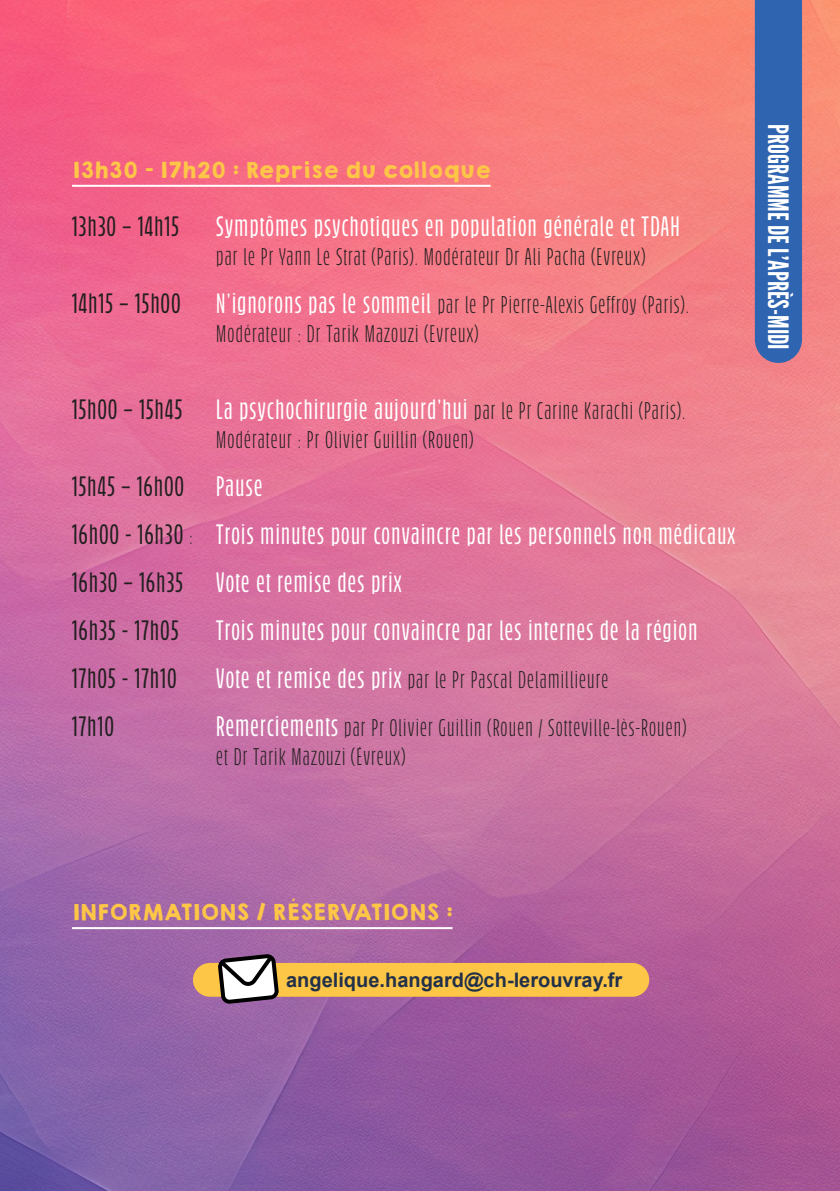
<style>
.page{position:relative;width:840px;height:1191px;background:#fff}
.page>*{position:absolute;margin:0;border:0;box-sizing:border-box;transform-origin:0 0}
.Corps_de_texte{font:600 28px "Bufalino";letter-spacing:.05em;color:#fff}
.Corps_de_texte-2{font:600 28px "Bufalino";letter-spacing:.05em;color:#231f20}
.Corps_de_texte-3{font:28px "League Gothic";color:#fff}
.Corps_de_texte-4{font:24px "Bufalino";letter-spacing:.05em;color:#231f20}
.Corps_de_texte-5{font:20px "KGHAPPY Solid";color:#fec647}
.t1{font:700 20px "Arial";color:#22314a}
.s1{font-weight:600;font-size:28px;color:#fff}
.s2{color:#231f20}
.s3{font-weight:400;font-size:24px;color:#231f20}
.s4{color:#fff}
</style>
<div class="page">
<img style="left:0;top:0;width:839px;height:1191px">
<hr style="left:72px;top:185px;width:418px;height:2px;background:#fff">
<div style="left:754px;top:0;width:47px;height:363px;background:#2f64b0"></div>
<div style="left:193px;top:963px;width:456px;height:33px;background:#fdc646;border-radius:17px"></div>
<svg style="left:217px;top:953px;width:62px;height:51px;background:#a2979b"></svg>
<hr style="left:72px;top:927px;width:380px;height:2px;background:#fff">
<p class="Corps_de_texte-5" style="left:72px;top:154px;width:420px">13h30 - 17h20 : Reprise du colloque</p>
<p class="Corps_de_texte-2" style="left:72px;top:215px;width:108px">13h30 – 14h15</p>
<p class="Corps_de_texte" style="left:216px;top:215px;width:464px">Symptômes psychotiques en population générale et TDAH</p>
<p class="Corps_de_texte-4" style="left:216px;top:247px;width:430px">par le Pr Yann Le Strat (Paris). Modérateur Dr Ali Pacha (Evreux)</p>
<p class="Corps_de_texte-2" style="left:72px;top:292px;width:110px">14h15 – 15h00</p>
<p class="Corps_de_texte-4" style="left:216px;top:295px;width:474px"><span class="s1">N’ignorons pas le sommeil</span> par le Pr Pierre-Alexis Geffroy (Paris).</p>
<p class="Corps_de_texte-4" style="left:216px;top:323px;width:263px">Modérateur : Dr Tarik Mazouzi (Evreux)</p>
<p class="Corps_de_texte" style="left:72px;top:397px;width:614px"><span class="s2">15h00 – 15h45</span> La psychochirurgie aujourd’hui <span class="s3">par le Pr Carine Karachi (Paris).</span></p>
<p class="Corps_de_texte-4" style="left:216px;top:429px;width:258px">Modérateur : Pr Olivier Guillin (Rouen)</p>
<p class="Corps_de_texte-2" style="left:72px;top:474px;width:192px">15h45 – 16h00 <span class="s4">Pause</span></p>
<p class="Corps_de_texte" style="left:72px;top:522px;width:664px"><span class="s2">16h00 - 16h30</span> <span class="s3">:</span> Trois minutes pour convaincre par les personnels non médicaux</p>
<p class="Corps_de_texte" style="left:72px;top:570px;width:331px"><span class="s2">16h30 – 16h35</span> Vote et remise des prix</p>
<p class="Corps_de_texte-2" style="left:72px;top:618px;width:108px">16h35 - 17h05</p>
<p class="Corps_de_texte" style="left:216px;top:618px;width:482px">Trois minutes pour convaincre par les internes de la région</p>
<p class="Corps_de_texte-2" style="left:72px;top:666px;width:106px">17h05 - 17h10</p>
<p class="Corps_de_texte-4" style="left:216px;top:669px;width:393px"><span class="s1">Vote et remise des prix</span> par le Pr Pascal Delamillieure</p>
<p class="Corps_de_texte-2" style="left:72px;top:714px;width:43px">17h10</p>
<p class="Corps_de_texte-4" style="left:216px;top:717px;width:471px"><span class="s1">Remerciements</span> par Pr Olivier Guillin (Rouen / Sotteville-lès-Rouen)</p>
<p class="Corps_de_texte-4" style="left:216px;top:746px;width:190px">et Dr Tarik Mazouzi (Évreux)</p>
<p class="Corps_de_texte-3" style="left:794px;top:124px;width:227px;rotate:90deg">PROGRAMME DE L’APRÈS-MIDI</p>
<p class="Corps_de_texte-5" style="left:72px;top:896px;width:382px">INFORMATIONS / RÉSERVATIONS :</p>
<p class="t1" style="left:286px;top:965px;width:337px">angelique.hangard@ch-lerouvray.fr</p>
</div>
